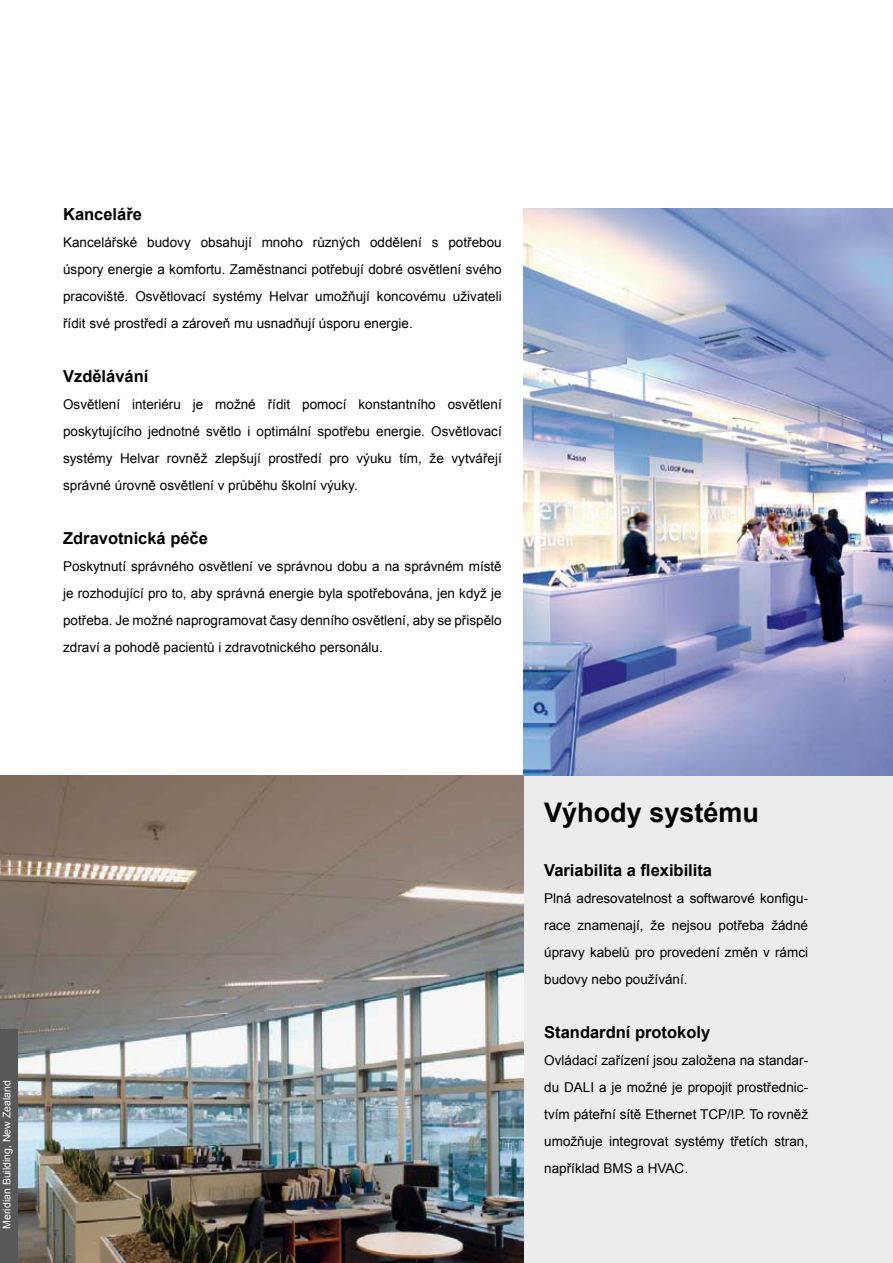
<style>
.page{position:relative;width:893px;height:1263px;background:#fff}
.page>*{position:absolute;margin:0;border:0;box-sizing:border-box;transform-origin:0 0}
.t1{font:700 27px "Arial";color:#000}
.t2{font:700 16.5px "Arial";color:#000}
.t3{font:13.5px/27px "Arial";color:#000;text-align:justify}
.t4{font:10.5px "Arial";color:#fff}
</style>
<div class="page">
<div style="left:0;top:775px;width:893px;height:488px;background:#ececed"></div>
<img style="left:0;top:775px;width:523px;height:488px">
<img style="left:523px;top:208px;width:370px;height:567px">
<div style="left:0;top:1029px;width:17px;height:234px;background:#58585a"></div>
<p class="t2" style="left:63px;top:203px;width:80px">Kanceláře</p>
<p class="t3" style="left:63px;top:229px;width:440px">Kancelářské budovy obsahují mnoho různých oddělení s potřebou úspory energie a komfortu. Zaměstnanci potřebují dobré osvětlení svého pracoviště. Osvětlovací systémy Helvar umožňují koncovému uživateli řídit své prostředí a zároveň mu usnadňují úsporu energie.</p>
<p class="t2" style="left:63px;top:366px;width:87px">Vzdělávání</p>
<p class="t3" style="left:63px;top:391px;width:440px">Osvětlení interiéru je možné řídit pomocí konstantního osvětlení poskytujícího jednotné světlo i optimální spotřebu energie. Osvětlovací systémy Helvar rovněž zlepšují prostředí pro výuku tím, že vytvářejí správné úrovně osvětlení v průběhu školní výuky.</p>
<p class="t2" style="left:63px;top:528px;width:146px">Zdravotnická péče</p>
<p class="t3" style="left:63px;top:553px;width:440px">Poskytnutí správného osvětlení ve správnou dobu a na správném místě je rozhodující pro to, aby správná energie byla spotřebována, jen když je potřeba. Je možné naprogramovat časy denního osvětlení, aby se přispělo zdraví a pohodě pacientů i zdravotnického personálu.</p>
<p class="t4" style="left:0;top:1229px;width:150px;rotate:-90deg">Meridian Building, New Zealand</p>
<h1 class="t1" style="left:544px;top:795px;width:216px">Výhody systému</h1>
<p class="t2" style="left:544px;top:859px;width:169px">Variabilita a flexibilita</p>
<p class="t3" style="left:544px;top:885px;width:265px">Plná adresovatelnost a softwarové konfigu&shy;race znamenají, že nejsou potřeba žádné úpravy kabelů pro provedení změn v rámci budovy nebo používání.</p>
<p class="t2" style="left:544px;top:1021px;width:167px">Standardní protokoly</p>
<p class="t3" style="left:544px;top:1047px;width:265px">Ovládací zařízení jsou založena na standar&shy;du DALI a je možné je propojit prostřednic&shy;tvím páteřní sítě Ethernet TCP/IP. To rovněž umožňuje integrovat systémy třetích stran, například BMS a HVAC.</p>
</div>
